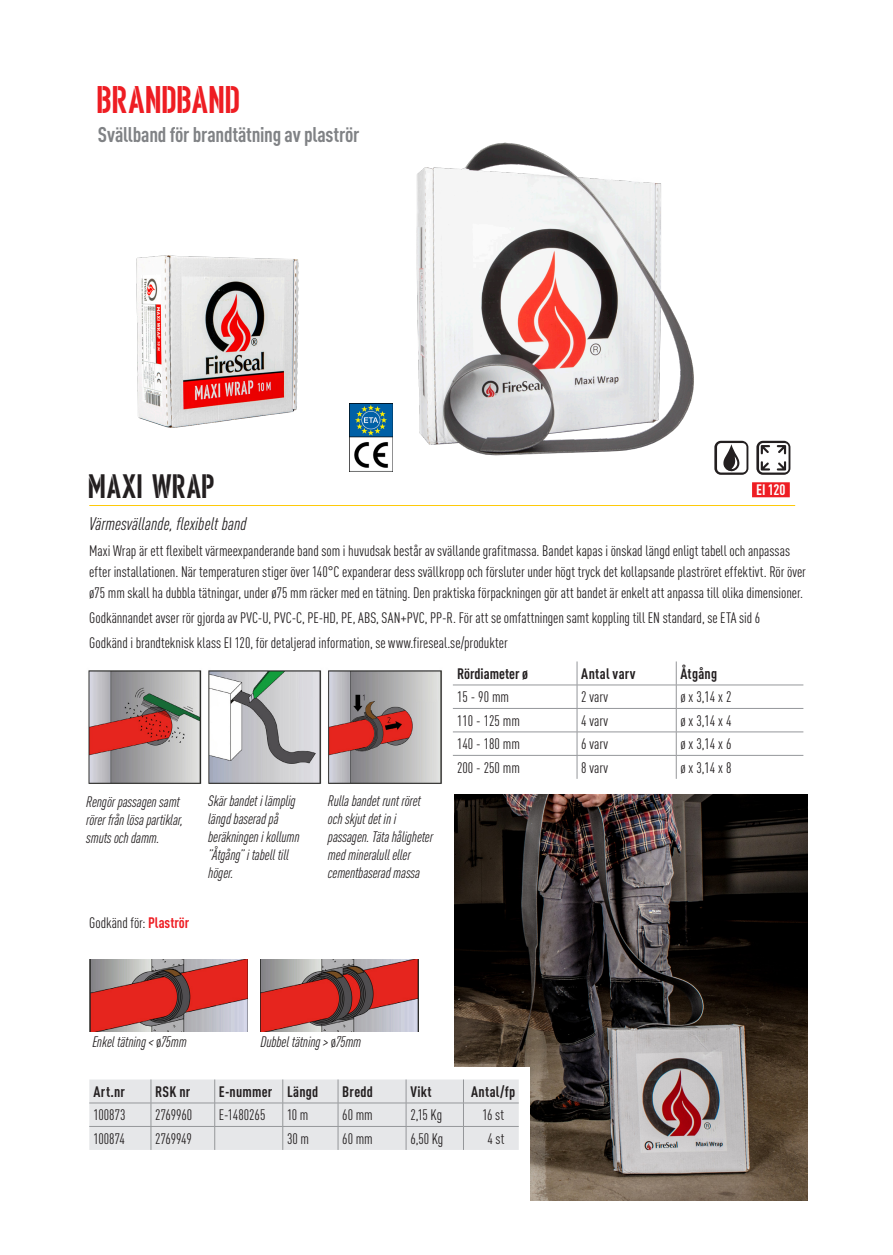
<style>
.page{position:relative;width:893px;height:1255px;background:#fff}
.page>*{position:absolute;margin:0;border:0;box-sizing:border-box;transform-origin:0 0}
.t1{font:37.5px "Ombudsman Stencil";letter-spacing:.01em;color:#ee1d23}
.Rubrik{font:33px "Ombudsman Stencil";letter-spacing:.015em;color:#231f20}
.Brödtext{font:700 condensed 21px "DINOT";letter-spacing:-.01em;color:#808285}
.Underrubrik{font:italic condensed 18px "DINOT";letter-spacing:.005em;color:#231f20}
.Brödtext-2{font:condensed 15px/21px "DINOT";color:#231f20}
.Underrubrik-2{font:italic condensed 15px/18px "DINOT";letter-spacing:-.01em;color:#231f20}
.Underrubrik-3{font:condensed 15px "DINOT";color:#231f20}
.Tabellhuvud{font:700 condensed 15px "DINOT";letter-spacing:.015em;color:#231f20}
.Tabelltext_C{font:condensed 15px "DINOT";color:#231f20}
.Brödtext-3{font:italic condensed 15px "DINOT";letter-spacing:-.01em;color:#231f20}
.Tabelltext_V{font:700 condensed 15px "DINOT";color:#fff}
.s1{font-weight:700;color:#ee1d23}
.s2{font-style:normal}
</style>
<div class="page">
<img style="left:454px;top:794px;width:354px;height:406px">
<div style="left:407px;top:1067px;width:122px;height:139px;background:#fff"></div>
<hr style="left:89px;top:505px;width:706px;height:1px;background:#feca0a">
<img style="left:377px;top:142px;width:317px;height:330px">
<div style="left:752px;top:482px;width:38px;height:15px;background:#ee1d23"></div>
<svg style="left:756px;top:441px;width:34px;height:34px"></svg>
<svg style="left:714px;top:441px;width:34px;height:34px"></svg>
<svg style="left:89px;top:1079px;width:430px;height:70px;background:#e2e3e5"></svg>
<hr style="left:453px;top:684px;width:124px;height:1px;background:#95979a">
<hr style="left:577px;top:684px;width:99px;height:1px;background:#95979a">
<hr style="left:676px;top:684px;width:127px;height:1px;background:#95979a">
<hr style="left:453px;top:708px;width:124px;height:1px;background:#95979a">
<hr style="left:577px;top:708px;width:99px;height:1px;background:#95979a">
<hr style="left:676px;top:708px;width:127px;height:1px;background:#95979a">
<hr style="left:453px;top:731px;width:124px;height:1px;background:#95979a">
<hr style="left:577px;top:731px;width:99px;height:1px;background:#95979a">
<hr style="left:676px;top:731px;width:127px;height:1px;background:#95979a">
<hr style="left:453px;top:755px;width:124px;height:1px;background:#95979a">
<hr style="left:577px;top:755px;width:99px;height:1px;background:#95979a">
<svg style="left:577px;top:661px;width:1px;height:117px"></svg>
<hr style="left:676px;top:755px;width:127px;height:1px;background:#95979a">
<svg style="left:676px;top:661px;width:1px;height:117px"></svg>
<img style="left:260px;top:959px;width:158px;height:72px">
<img style="left:90px;top:959px;width:158px;height:72px">
<img style="left:136px;top:203px;width:257px;height:268px">
<img style="left:88px;top:670px;width:354px;height:114px">
<p class="t1" style="left:98px;top:80px;width:144px">BRANDBAND</p>
<p class="Brödtext" style="left:98px;top:121px;width:263px">Svällband för brandtätning av plaströr</p>
<p class="Rubrik" style="left:89px;top:469px;width:127px">MAXI WRAP</p>
<p class="Underrubrik" style="left:89px;top:513px;width:159px">Värmesvällande, flexibelt band</p>
<p class="Brödtext-2" style="left:89px;top:539px;width:718px">Maxi Wrap är ett flexibelt värmeexpanderande band som i huvudsak består av svällande grafitmassa. Bandet kapas i önskad längd enligt tabell och anpassas efter installationen. När temperaturen stiger över 140°C expanderar dess svällkropp och försluter under högt tryck det kollapsande plaströret effektivt. Rör över ø75 mm skall ha dubbla tätningar, under ø75 mm räcker med en tätning. Den praktiska förpackningen gör att bandet är enkelt att anpassa till olika dimensioner.</p>
<p class="Brödtext-2" style="left:89px;top:607px;width:672px">Godkännandet avser rör gjorda av PVC-U, PVC-C, PE-HD, PE, ABS, SAN+PVC, PP-R. För att se omfattningen samt koppling till EN standard, se ETA sid 6</p>
<p class="Underrubrik-3" style="left:89px;top:634px;width:420px">Godkänd i brandteknisk klass EI 120, för detaljerad information, se www.fireseal.se/produkter</p>
<p class="Tabelltext_V" style="left:756px;top:480px;width:31px">EI 120</p>
<p class="Underrubrik-2" style="left:86px;top:792px;width:99px">Rengör passagen samt rörer från lösa partiklar, smuts och damm.</p>
<p class="Underrubrik-2" style="left:208px;top:792px;width:93px">Skär bandet i lämplig längd baserad på beräkningen i kollumn ”Åtgång” i tabell till höger.</p>
<p class="Underrubrik-2" style="left:328px;top:792px;width:107px">Rulla bandet runt röret och skjut det in i passagen. Täta håligheter med mineralull eller cementbaserad massa</p>
<p class="Brödtext-2" style="left:89px;top:912px;width:102px">Godkänd för: <span class="s1">Plaströr</span></p>
<p class="Tabellhuvud" style="left:457px;top:664px;width:73px">Rördiameter ø</p>
<p class="Tabellhuvud" style="left:581px;top:664px;width:56px">Antal varv</p>
<p class="Tabellhuvud" style="left:680px;top:664px;width:38px">Åtgång</p>
<p class="Brödtext-2" style="left:457px;top:686px;width:54px">15 - 90 mm</p>
<p class="Brödtext-2" style="left:581px;top:686px;width:28px">2 varv</p>
<p class="Brödtext-2" style="left:680px;top:686px;width:52px">ø x 3,14 x 2</p>
<p class="Brödtext-2" style="left:457px;top:710px;width:64px">110 - 125 mm</p>
<p class="Brödtext-2" style="left:581px;top:710px;width:28px">4 varv</p>
<p class="Brödtext-2" style="left:680px;top:710px;width:52px">ø x 3,14 x 4</p>
<p class="Brödtext-2" style="left:457px;top:733px;width:64px">140 - 180 mm</p>
<p class="Brödtext-2" style="left:581px;top:733px;width:28px">6 varv</p>
<p class="Brödtext-2" style="left:680px;top:733px;width:52px">ø x 3,14 x 6</p>
<p class="Brödtext-2" style="left:457px;top:757px;width:64px">200 - 250 mm</p>
<p class="Brödtext-2" style="left:581px;top:757px;width:28px">8 varv</p>
<p class="Brödtext-2" style="left:680px;top:757px;width:52px">ø x 3,14 x 8</p>
<p class="Brödtext-3" style="left:92px;top:1033px;width:96px">Enkel tätning &lt; <span class="s2">ø</span>75mm</p>
<p class="Brödtext-3" style="left:260px;top:1033px;width:102px">Dubbel tätning &gt; <span class="s2">ø</span>75mm</p>
<p class="Tabellhuvud" style="left:94px;top:1082px;width:33px">Art.nr</p>
<p class="Tabellhuvud" style="left:155px;top:1082px;width:37px">RSK nr</p>
<p class="Tabellhuvud" style="left:219px;top:1082px;width:55px">E-nummer</p>
<p class="Tabellhuvud" style="left:287px;top:1082px;width:33px">Längd</p>
<p class="Tabellhuvud" style="left:342px;top:1082px;width:32px">Bredd</p>
<p class="Tabellhuvud" style="left:410px;top:1082px;width:23px">Vikt</p>
<p class="Tabellhuvud" style="left:471px;top:1082px;width:46px">Antal/fp</p>
<p class="Tabelltext_C" style="left:94px;top:1106px;width:34px">100873</p>
<p class="Underrubrik-3" style="left:155px;top:1106px;width:39px">2769960</p>
<p class="Underrubrik-3" style="left:219px;top:1106px;width:48px">E-1480265</p>
<p class="Tabelltext_C" style="left:287px;top:1106px;width:23px">10 m</p>
<p class="Tabelltext_C" style="left:342px;top:1106px;width:32px">60 mm</p>
<p class="Tabelltext_C" style="left:410px;top:1106px;width:33px">2,15 Kg</p>
<p class="Tabelltext_C" style="left:482px;top:1106px;width:23px">16 st</p>
<p class="Tabelltext_C" style="left:94px;top:1129px;width:33px">100874</p>
<p class="Underrubrik-3" style="left:155px;top:1129px;width:38px">2769949</p>
<p class="Tabelltext_C" style="left:287px;top:1129px;width:23px">30 m</p>
<p class="Tabelltext_C" style="left:342px;top:1129px;width:32px">60 mm</p>
<p class="Tabelltext_C" style="left:410px;top:1129px;width:35px">6,50 Kg</p>
<p class="Tabelltext_C" style="left:488px;top:1129px;width:18px">4 st</p>
</div>
